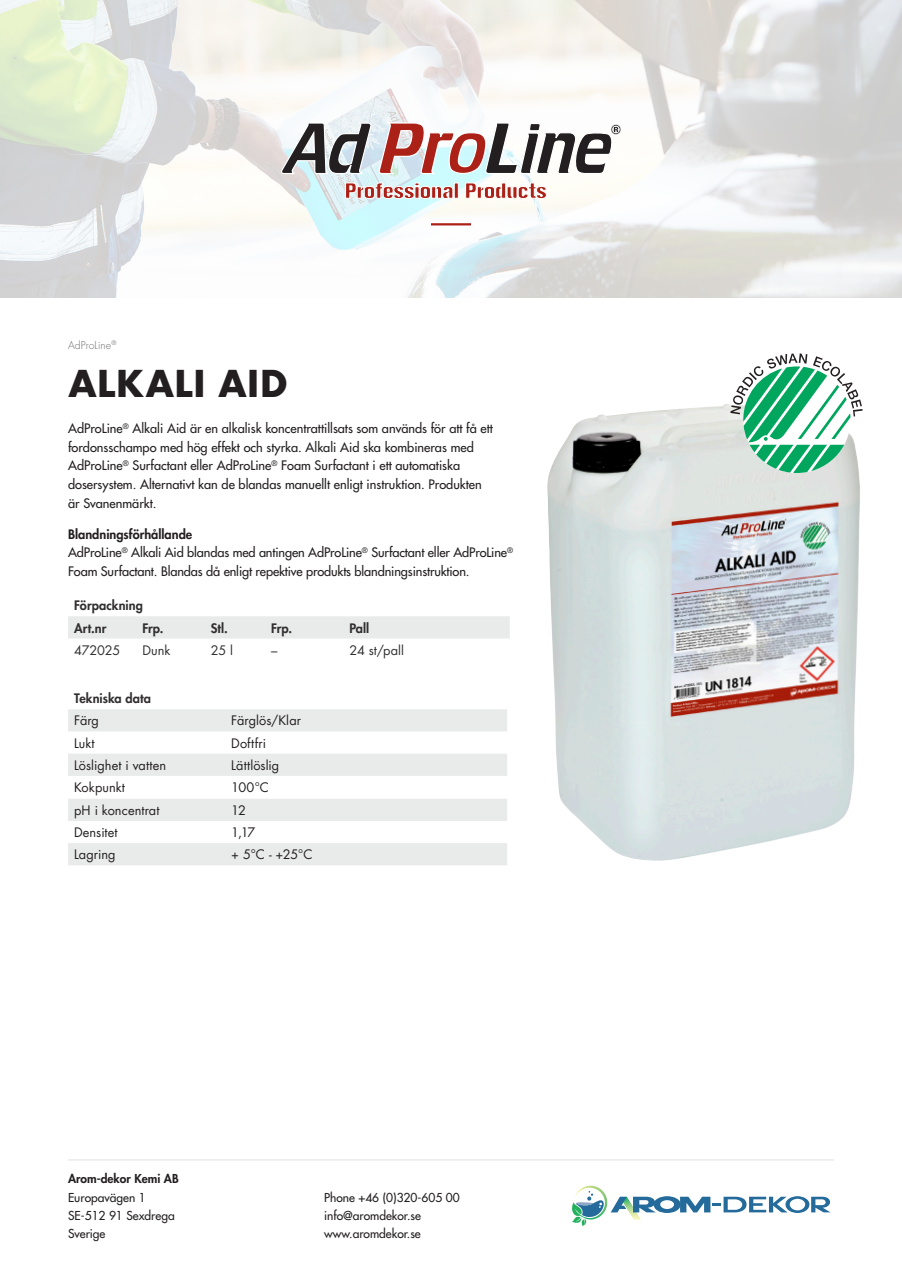
<style>
.page{position:relative;width:902px;height:1272px;background:#fff}
.page>*{position:absolute;margin:0;border:0;box-sizing:border-box;transform-origin:0 0}
.Produktrubrik{font:700 36px "Futura";color:#231f20}
.t1{font:500 12.75px/18.8px "Futura Std";color:#231f20}
.Brödtext{font:12.75px "Futura LT";letter-spacing:.005em;color:#231f20}
.Brödtext-2{font:800 12.75px "Futura LT";letter-spacing:.005em;color:#312f30}
.Brödtext-3{font:12.75px "Futura LT";color:#312f30}
.t2{font:800 12.75px "Futura LT";color:#231f20}
.t3{font:500 12px "Futura Std";color:#231f20}
.t4{font:800 12px "Futura Std";color:#231f20}
.Produktområde{font:300 10.5px "Futura LT";letter-spacing:.01em;color:#6c6d70}
</style>
<div class="page">
<img style="left:547px;top:404px;width:307px;height:456px">
<div style="left:68px;top:616px;width:441px;height:22px;background:#e9eaea"></div>
<svg style="left:68px;top:709px;width:439px;height:156px;fill:#e9eaea"></svg>
<svg style="left:0;top:0;width:901px;height:298px"></svg>
<svg style="left:345px;top:182px;width:110px;height:17px"></svg>
<svg style="left:454px;top:183px;width:4px;height:15px"></svg>
<svg style="left:465px;top:182px;width:82px;height:17px"></svg>
<svg style="left:281px;top:122px;width:340px;height:54px"></svg>
<hr style="left:431px;top:223px;width:40px;height:2px;background:#ac2117">
<hr style="left:68px;top:1159px;width:765px;height:1px;background:#e9eaea">
<svg style="left:572px;top:1185px;width:258px;height:41px"></svg>
<svg style="left:730px;top:353px;width:132px;height:120px"></svg>
<p class="Produktområde" style="left:68px;top:339px;width:50px">AdProLine<sup>®</sup></p>
<p class="Produktrubrik" style="left:68px;top:357px;width:221px">ALKALI AID</p>
<p class="t1" style="left:68px;top:419px;width:426px">AdProLine<sup>®</sup> Alkali Aid är en alkalisk koncentrattillsats som används för att få ett fordonsschampo med hög effekt och styrka. Alkali Aid ska kombineras med AdProLine<sup>®</sup> Surfactant eller AdProLine<sup>®</sup> Foam Surfactant i ett automatiska dosersystem. Alternativt kan de blandas manuellt enligt instruktion. Produkten är Svanenmärkt.</p>
<p class="t2" style="left:68px;top:525px;width:126px">Blandningsförhållande</p>
<p class="t1" style="left:68px;top:543px;width:446px">AdProLine<sup>®</sup> Alkali Aid blandas med antingen AdProLine<sup>®</sup> Surfactant eller AdProLine<sup>®<br></sup>Foam Surfactant. Blandas då enligt repektive produkts blandningsinstruktion.</p>
<p class="Brödtext-2" style="left:74px;top:597px;width:70px">Förpackning</p>
<p class="Brödtext-2" style="left:74px;top:619px;width:34px">Art.nr</p>
<p class="Brödtext-2" style="left:142px;top:619px;width:23px">Frp.</p>
<p class="Brödtext-2" style="left:211px;top:619px;width:19px">Stl.</p>
<p class="Brödtext-2" style="left:271px;top:619px;width:23px">Frp.</p>
<p class="Brödtext-2" style="left:349px;top:619px;width:21px">Pall</p>
<p class="Brödtext-3" style="left:74px;top:642px;width:48px">472025</p>
<p class="Brödtext-3" style="left:142px;top:642px;width:30px">Dunk</p>
<p class="Brödtext-3" style="left:211px;top:642px;width:24px">25 l</p>
<p class="Brödtext-3" style="left:271px;top:642px;width:8px">–</p>
<p class="Brödtext-3" style="left:349px;top:642px;width:56px">24 st/pall</p>
<p class="Brödtext-2" style="left:74px;top:690px;width:78px">Tekniska data</p>
<p class="Brödtext" style="left:74px;top:712px;width:26px">Färg</p>
<p class="Brödtext" style="left:231px;top:712px;width:71px">Färglös/Klar</p>
<p class="Brödtext" style="left:74px;top:734px;width:22px">Lukt</p>
<p class="Brödtext" style="left:231px;top:734px;width:36px">Doftfri</p>
<p class="Brödtext" style="left:74px;top:757px;width:94px">Löslighet i vatten</p>
<p class="Brödtext" style="left:231px;top:757px;width:50px">Lättlöslig</p>
<p class="Brödtext" style="left:74px;top:779px;width:52px">Kokpunkt</p>
<p class="Brödtext" style="left:231px;top:779px;width:39px">100°C</p>
<p class="Brödtext" style="left:74px;top:802px;width:87px">pH i koncentrat</p>
<p class="Brödtext" style="left:231px;top:802px;width:16px">12</p>
<p class="Brödtext" style="left:74px;top:824px;width:45px">Densitet</p>
<p class="Brödtext" style="left:231px;top:824px;width:26px">1,17</p>
<p class="Brödtext" style="left:74px;top:846px;width:43px">Lagring</p>
<p class="Brödtext" style="left:231px;top:846px;width:83px">+ 5°C - +25°C</p>
<p class="t4" style="left:68px;top:1171px;width:112px">Arom-dekor Kemi AB</p>
<p class="t3" style="left:68px;top:1189px;width:79px">Europavägen 1</p>
<p class="t3" style="left:68px;top:1207px;width:108px">SE-512 91 Sexdrega</p>
<p class="t3" style="left:68px;top:1225px;width:39px">Sverige</p>
<p class="t3" style="left:324px;top:1189px;width:137px">Phone +46 (0)320-605 00</p>
<p class="t3" style="left:324px;top:1207px;width:98px">info@aromdekor.se</p>
<p class="t3" style="left:324px;top:1225px;width:98px">www.aromdekor.se</p>
</div>
